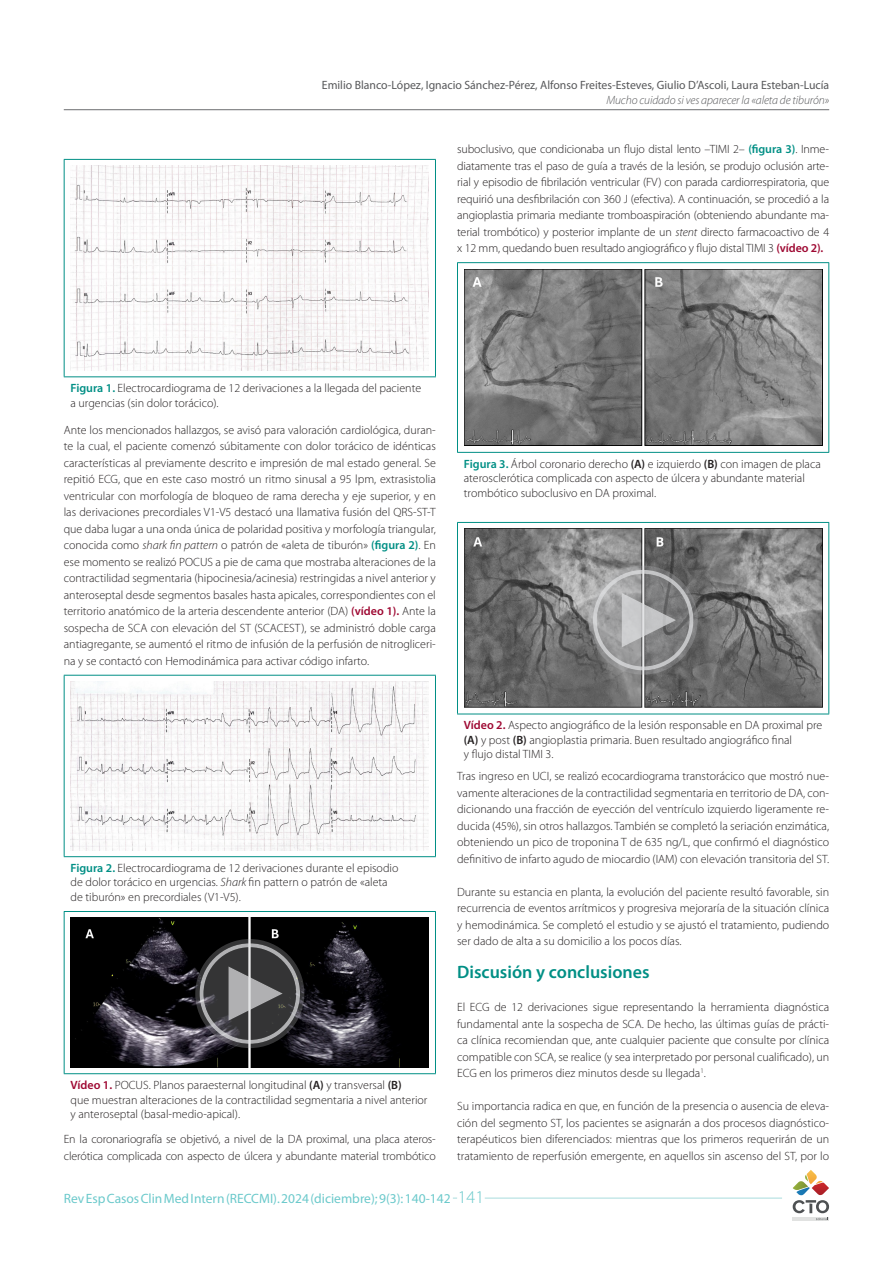
<style>
.page{position:relative;width:893px;height:1263px;background:#fff}
.page>*{position:absolute;margin:0;border:0;box-sizing:border-box;transform-origin:0 0}
._02_Primer_Orden{font:600 18px "Myriad Pro";color:#008f85}
.t1{font:13.5px "Myriad Pro";color:#6bc9cb}
._01_Texto_comun{font:300 12px/16.5px "Myriad Pro";color:#231f20;text-align:justify}
.Pies_video{font:300 12px/14.4px "Myriad Pro";color:#231f20}
.t2{font:12px "Myriad Pro";color:#57585a}
.t3{font:italic 300 12px "Myriad Pro";letter-spacing:-.01em;color:#57585a}
.s1{font-weight:600;color:#008f85}
.s2{font-style:italic}
.s3{font-weight:600;color:#9e0832}
.s4{font-weight:600}
.s5{font-weight:300;font-size:18px}
</style>
<div class="page">
<hr style="left:64px;top:109px;width:765px;height:1px;background:#6c6d70">
<hr style="left:793px;top:1217px;width:36px;height:4px;background:#e1e2e1">
<svg style="left:793px;top:1170px;width:36px;height:50px"></svg>
<hr style="left:485px;top:1198px;width:297px;height:1px;background:#a8dcdd">
<hr style="left:64px;top:159px;width:372px;height:1px;background:#008f85">
<hr style="left:64px;top:160px;width:1px;height:216px;background:#008f85">
<hr style="left:435px;top:160px;width:1px;height:216px;background:#008f85">
<hr style="left:64px;top:376px;width:372px;height:1px;background:#008f85">
<img style="left:71px;top:166px;width:358px;height:204px">
<hr style="left:64px;top:675px;width:372px;height:1px;background:#008f85">
<hr style="left:64px;top:676px;width:1px;height:180px;background:#008f85">
<hr style="left:435px;top:676px;width:1px;height:180px;background:#008f85">
<hr style="left:64px;top:856px;width:372px;height:1px;background:#008f85">
<img style="left:71px;top:682px;width:358px;height:168px">
<hr style="left:64px;top:911px;width:372px;height:1px;background:#008f85">
<hr style="left:64px;top:912px;width:1px;height:161px;background:#008f85">
<hr style="left:435px;top:912px;width:1px;height:161px;background:#008f85">
<hr style="left:64px;top:1073px;width:372px;height:1px;background:#008f85">
<img style="left:71px;top:918px;width:358px;height:149px">
<hr style="left:457px;top:262px;width:372px;height:1px;background:#008f85">
<hr style="left:457px;top:263px;width:1px;height:189px;background:#008f85">
<hr style="left:828px;top:263px;width:1px;height:189px;background:#008f85">
<hr style="left:457px;top:452px;width:372px;height:1px;background:#008f85">
<img style="left:464px;top:269px;width:358px;height:177px">
<hr style="left:457px;top:522px;width:372px;height:1px;background:#008f85">
<hr style="left:457px;top:523px;width:1px;height:191px;background:#008f85">
<hr style="left:828px;top:523px;width:1px;height:191px;background:#008f85">
<hr style="left:457px;top:714px;width:372px;height:1px;background:#008f85">
<img style="left:464px;top:529px;width:358px;height:179px">
<svg style="left:589px;top:565px;width:109px;height:110px;background:#939394"></svg>
<svg style="left:195px;top:939px;width:109px;height:109px;background:#4d4d50"></svg>
<p class="t2" style="left:322px;top:78px;width:509px">Emilio Blanco-López, Ignacio Sánchez-Pérez, Alfonso Freites-Esteves, Giulio D’Ascoli, Laura Esteban-Lucía</p>
<p class="t3" style="left:606px;top:93px;width:224px">Mucho cuidado si ves aparecer la «aleta de tiburón»</p>
<p class="_01_Texto_comun" style="left:457px;top:141px;width:374px">suboclusivo, que condicionaba un flujo distal lento –TIMI 2– <span class="s1">(figura 3)</span>. Inme&shy;diatamente tras el paso de guía a través de la lesión, se produjo oclusión arte&shy;rial y episodio de fibrilación ventricular (FV) con parada cardiorrespiratoria, que requirió una desfibrilación con 360 J (efectiva). A continuación, se procedió a la angioplastia primaria mediante tromboaspiración (obteniendo abundante ma&shy;terial trombótico) y posterior implante de un <span class="s2">stent</span> directo farmacoactivo de 4 x 12 mm, quedando buen resultado angiográfico y flujo distal TIMI 3 <span class="s3">(vídeo 2).</span></p>
<p class="_01_Texto_comun" style="left:71px;top:381px;width:352px;line-height:14.4px"><span class="s1">Figura 1.</span> Electrocardiograma de 12 derivaciones a la llegada del paciente a urgencias (sin dolor torácico).</p>
<p class="_01_Texto_comun" style="left:64px;top:421px;width:374px">Ante los mencionados hallazgos, se avisó para valoración cardiológica, duran&shy;te la cual, el paciente comenzó súbitamente con dolor torácico de idénticas características al previamente descrito e impresión de mal estado general. Se repitió ECG, que en este caso mostró un ritmo sinusal a 95 lpm, extrasistolia ventricular con morfología de bloqueo de rama derecha y eje superior, y en las derivaciones precordiales V1-V5 destacó una llamativa fusión del QRS-ST-T que daba lugar a una onda única de polaridad positiva y morfología triangular, conocida como <span class="s2">shark fin pattern</span> o patrón de «aleta de tiburón» <span class="s1">(figura 2)</span>. En ese momento se realizó POCUS a pie de cama que mostraba alteraciones de la contractilidad segmentaria (hipocinesia/acinesia) restringidas a nivel anterior y anteroseptal desde segmentos basales hasta apicales, correspondientes con el territorio anatómico de la arteria descendente anterior (DA) <span class="s3">(vídeo 1).</span> Ante la sospecha de SCA con elevación del ST (SCACEST), se administró doble carga antiagregante, se aumentó el ritmo de infusión de la perfusión de nitrogliceri&shy;na y se contactó con Hemodinámica para activar código infarto.</p>
<p class="_01_Texto_comun" style="left:464px;top:457px;width:358px;line-height:14.4px;text-align:left"><span class="s1">Figura 3.</span> Árbol coronario derecho <span class="s4">(A)</span> e izquierdo <span class="s4">(B)</span> con imagen de placa aterosclerótica complicada con aspecto de úlcera y abundante material trombótico suboclusivo en DA proximal.</p>
<p class="_01_Texto_comun" style="left:71px;top:861px;width:329px;line-height:14.4px;text-align:left"><span class="s1">Figura 2.</span> Electrocardiograma de 12 derivaciones durante el episodio de dolor torácico en urgencias. <span class="s2">Shark</span> fin pattern o patrón de «aleta de tiburón» en precordiales (V1-V5).</p>
<p class="Pies_video" style="left:71px;top:1078px;width:358px"><span class="s3">Vídeo 1.</span> POCUS. Planos paraesternal longitudinal <span class="s4">(A)</span> y transversal <span class="s4">(B)<br></span>que muestran alteraciones de la contractilidad segmentaria a nivel anterior y anteroseptal (basal-medio-apical).</p>
<p class="_01_Texto_comun" style="left:64px;top:1131px;width:374px">En la coronariografía se objetivó, a nivel de la DA proximal, una placa ateros&shy;clerótica complicada con aspecto de úlcera y abundante material trombótico</p>
<p class="Pies_video" style="left:464px;top:718px;width:360px"><span class="s3">Vídeo 2.</span> Aspecto angiográfico de la lesión responsable en DA proximal pre <span class="s4">(A)</span> y post <span class="s4">(B)</span> angioplastia primaria. Buen resultado angiográfico final<br>y flujo distal TIMI 3.</p>
<p class="_01_Texto_comun" style="left:457px;top:768px;width:374px">Tras ingreso en UCI, se realizó ecocardiograma transtorácico que mostró nue&shy;vamente alteraciones de la contractilidad segmentaria en territorio de DA, con&shy;dicionando una fracción de eyección del ventrículo izquierdo ligeramente re&shy;ducida (45%), sin otros hallazgos. También se completó la seriación enzimática, obteniendo un pico de troponina T de 635 ng/L, que confirmó el diagnóstico definitivo de infarto agudo de miocardio (IAM) con elevación transitoria del ST.</p>
<p class="_01_Texto_comun" style="left:457px;top:883px;width:374px">Durante su estancia en planta, la evolución del paciente resultó favorable, sin recurrencia de eventos arrítmicos y progresiva mejoraría de la situación clínica y hemodinámica. Se completó el estudio y se ajustó el tratamiento, pudiendo ser dado de alta a su domicilio a los pocos días.</p>
<p class="_02_Primer_Orden" style="left:457px;top:961px;width:194px">Discusión y conclusiones</p>
<p class="_01_Texto_comun" style="left:457px;top:999px;width:374px">El ECG de 12 derivaciones sigue representando la herramienta diagnóstica fundamental ante la sospecha de SCA. De hecho, las últimas guías de prácti&shy;ca clínica recomiendan que, ante cualquier paciente que consulte por clínica compatible con SCA, se realice (y sea interpretado por personal cualificado), un ECG en los primeros diez minutos desde su llegada<sup>1</sup>.</p>
<p class="_01_Texto_comun" style="left:457px;top:1098px;width:374px">Su importancia radica en que, en función de la presencia o ausencia de eleva&shy;ción del segmento ST, los pacientes se asignarán a dos procesos diagnóstico&shy;terapéuticos bien diferenciados: mientras que los primeros requerirán de un tratamiento de reperfusión emergente, en aquellos sin ascenso del ST, por lo</p>
<p class="t1" style="left:64px;top:1190px;width:422px">Rev Esp Casos Clin Med Intern (RECCMI). 2024 (diciembre); 9(3): 140-142 <span class="s5">141</span></p>
</div>
